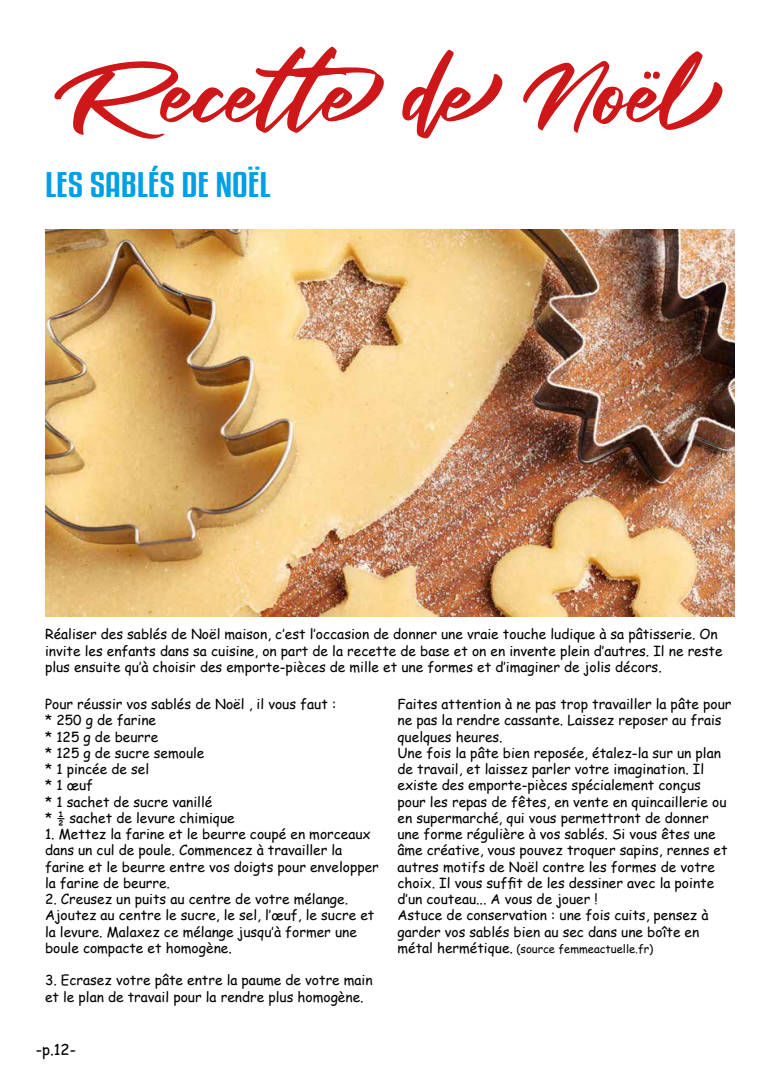
<style>
.page{position:relative;width:780px;height:1088px;background:#fff}
.page>*{position:absolute;margin:0;border:0;box-sizing:border-box;transform-origin:0 0}
.t1{font:31.25px "Kenyan Coffee Rg";color:#009fe3;scale:1.25 1}
.t2{font:15px "Comic Sans MS";color:#000}
.t3{font:13.75px/16.2px "Comic Sans MS";color:#000}
.t4{font:11.25px "Comic Sans MS";color:#000}
.s1{font-size:13.75px}
</style>
<div class="page">
<svg style="left:54px;top:47px;width:668px;height:92px"></svg>
<img style="left:45px;top:229px;width:690px;height:388px">
<h1 class="t1" style="left:45px;top:163px;width:182px">LES SABLÉS DE NOËL</h1>
<p class="t3" style="left:45px;top:626px;width:679px">Réaliser des sablés de Noël maison, c’est l’occasion de donner une vraie touche ludique à sa pâtisserie. On invite les enfants dans sa cuisine, on part de la recette de base et on en invente plein d’autres. Il ne reste plus ensuite qu’à choisir des emporte-pièces de mille et une formes et d’imaginer de jolis décors.</p>
<p class="t3" style="left:45px;top:695px;width:292px">Pour réussir vos sablés de Noël , il vous faut : * 250 g de farine<br>* 125 g de beurre<br>* 125 g de sucre semoule<br>* 1 pincée de sel<br>* 1 œuf<br>* 1 sachet de sucre vanillé<br>* ½ sachet de levure chimique</p>
<p class="t3" style="left:45px;top:825px;width:335px">1. Mettez la farine et le beurre coupé en morceaux dans un cul de poule. Commencez à travailler la farine et le beurre entre vos doigts pour envelopper la farine de beurre.</p>
<p class="t3" style="left:45px;top:890px;width:331px">2. Creusez un puits au centre de votre mélange.<br>Ajoutez au centre le sucre, le sel, l’œuf, le sucre et la levure. Malaxez ce mélange jusqu’à former une boule compacte et homogène.</p>
<p class="t3" style="left:45px;top:972px;width:329px">3. Ecrasez votre pâte entre la paume de votre main et le plan de travail pour la rendre plus homogène.</p>
<p class="t2" style="left:36px;top:1038px;width:42px">-p.12-</p>
<p class="t3" style="left:397px;top:695px;width:335px">Faites attention à ne pas trop travailler la pâte pour ne pas la rendre cassante. Laissez reposer au frais quelques heures.<br>Une fois la pâte bien reposée, étalez-la sur un plan de travail, et laissez parler votre imagination. Il existe des emporte-pièces spécialement conçus pour les repas de fêtes, en vente en quincaillerie ou en supermarché, qui vous permettront de donner une forme régulière à vos sablés. Si vous êtes une âme créative, vous pouvez troquer sapins, rennes et autres motifs de Noël contre les formes de votre choix. Il vous suffit de les dessiner avec la pointe d’un couteau... A vous de jouer !<br>Astuce de conservation : une fois cuits, pensez à garder vos sablés bien au sec dans une boîte en</p>
<p class="t4" style="left:397px;top:940px;width:257px"><span class="s1">métal hermétique.</span> (source femmeactuelle.fr)</p>
</div>
